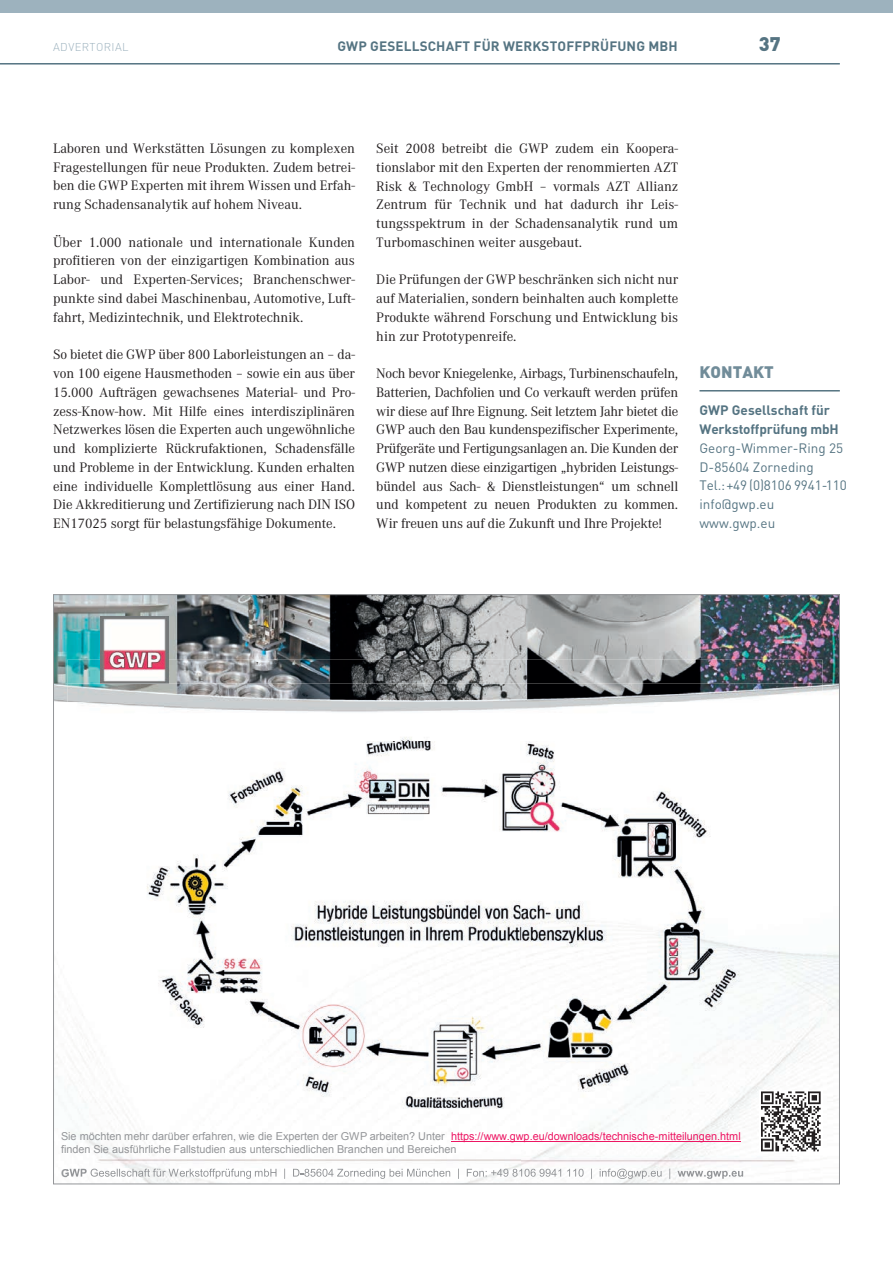
<style>
.page{position:relative;width:893px;height:1263px;background:#fff}
.page>*{position:absolute;margin:0;border:0;box-sizing:border-box;transform-origin:0 0}
.t1{font:900 19.5px "DIN";color:#557482}
.t2{font:900 16.5px "DIN";color:#718c99}
.t3{font:14.25px/18.8px "Corporate A";color:#231f20;text-align:justify}
.t4{font:13.5px/18.8px "DIN";color:#557482}
.t5{font:700 13.5px/18.8px "DIN";letter-spacing:.005em;color:#557482}
.t6{font:300 11.25px "DIN";letter-spacing:.035em;color:#9db2be}
.t7{font:10.95px/13px "Arial";color:#939598}
.s1{color:#ed1663}
</style>
<div class="page">
<hr style="left:0;top:63px;width:840px;height:2px;background:#557482">
<div style="left:0;top:0;width:893px;height:13px;background:#9db2be"></div>
<hr style="left:699px;top:390px;width:141px;height:1px;background:#557482">
<img style="left:55px;top:596px;width:783px;height:88px">
<img style="left:101px;top:616px;width:67px;height:44px">
<img style="left:55px;top:684px;width:783px;height:18px">
<img style="left:67px;top:660px;width:755px;height:522px">
<img style="left:101px;top:684px;width:67px;height:1px">
<img style="left:67px;top:1168px;width:20px;height:9px">
<img style="left:91px;top:1169px;width:208px;height:10px">
<img style="left:304px;top:1169px;width:370px;height:10px">
<img style="left:677px;top:1171px;width:66px;height:8px">
<img style="left:760px;top:1091px;width:62px;height:61px">
<hr style="left:451px;top:1141px;width:290px;height:1px;background:#ed1663">
<p class="t6" style="left:53px;top:40px;width:77px">ADVERTORIAL</p>
<p class="t5" style="left:337px;top:36px;width:342px">GWP GESELLSCHAFT FÜR WERKSTOFFPRÜFUNG MBH</p>
<h1 class="t1" style="left:759px;top:31px;width:23px">37</h1>
<p class="t3" style="left:53px;top:139px;width:303px">Laboren und Werkstätten Lösungen zu komplexen Fragestellungen für neue Produkten. Zudem betrei&shy;ben die GWP Experten mit ihrem Wissen und Erfah&shy;rung Schadensanalytik auf hohem Niveau.</p>
<p class="t3" style="left:53px;top:233px;width:303px">Über 1.000 nationale und internationale Kunden profitieren von der einzigartigen Kombination aus Labor- und Experten-Services; Branchenschwer&shy;punkte sind dabei Maschinenbau, Automotive, Luft&shy;fahrt, Medizintechnik, und Elektrotechnik.</p>
<p class="t3" style="left:53px;top:345px;width:303px">So bietet die GWP über 800 Laborleistungen an – da&shy;von 100 eigene Hausmethoden – sowie ein aus über 15.000 Aufträgen gewachsenes Material- und Pro&shy;zess-Know-how. Mit Hilfe eines interdisziplinären Netzwerkes lösen die Experten auch ungewöhnliche und komplizierte Rückrufaktionen, Schadensfälle und Probleme in der Entwicklung. Kunden erhalten eine individuelle Komplettlösung aus einer Hand.<br>Die Akkreditierung und Zertifizierung nach DIN ISO EN17025 sorgt für belastungsfähige Dokumente.</p>
<p class="t3" style="left:376px;top:139px;width:303px">Seit 2008 betreibt die GWP zudem ein Koopera&shy;tionslabor mit den Experten der renommierten AZT Risk &amp; Technology GmbH – vormals AZT Allianz Zentrum für Technik und hat dadurch ihr Leis&shy;tungsspektrum in der Schadensanalytik rund um Turbomaschinen weiter ausgebaut.</p>
<p class="t3" style="left:376px;top:270px;width:303px">Die Prüfungen der GWP beschränken sich nicht nur auf Materialien, sondern beinhalten auch komplette Produkte während Forschung und Entwicklung bis hin zur Prototypenreife.</p>
<p class="t3" style="left:376px;top:364px;width:303px">Noch bevor Kniegelenke, Airbags, Turbinenschaufeln, Batterien, Dachfolien und Co verkauft werden prüfen wir diese auf Ihre Eignung. Seit letztem Jahr bietet die GWP auch den Bau kundenspezifischer Experimente, Prüfgeräte und Fertigungsanlagen an. Die Kunden der GWP nutzen diese einzigartigen „hybriden Leistungs&shy;bündel aus Sach- &amp; Dienstleistungen“ um schnell und kompetent zu neuen Produkten zu kommen.<br>Wir freuen uns auf die Zukunft und Ihre Projekte!</p>
<p class="t2" style="left:699px;top:361px;width:76px">KONTAKT</p>
<p class="t5" style="left:699px;top:401px;width:141px">GWP Gesellschaft für<br>Werkstoffprüfung mbH</p>
<p class="t4" style="left:699px;top:438px;width:149px">Georg-Wimmer-Ring 25<br>D-85604 Zorneding<br>Tel.: +49 (0)8106 9941-110 info@gwp.eu www.gwp.eu</p>
<p class="t7" style="left:61px;top:1130px;width:681px">Sie möchten mehr darüber erfahren, wie die Experten der GWP arbeiten? Unter <span class="s1">https://www.gwp.eu/downloads/technische-mitteilungen.html </span>finden Sie ausführliche Fallstudien aus unterschiedlichen Branchen und Bereichen</p>
</div>
